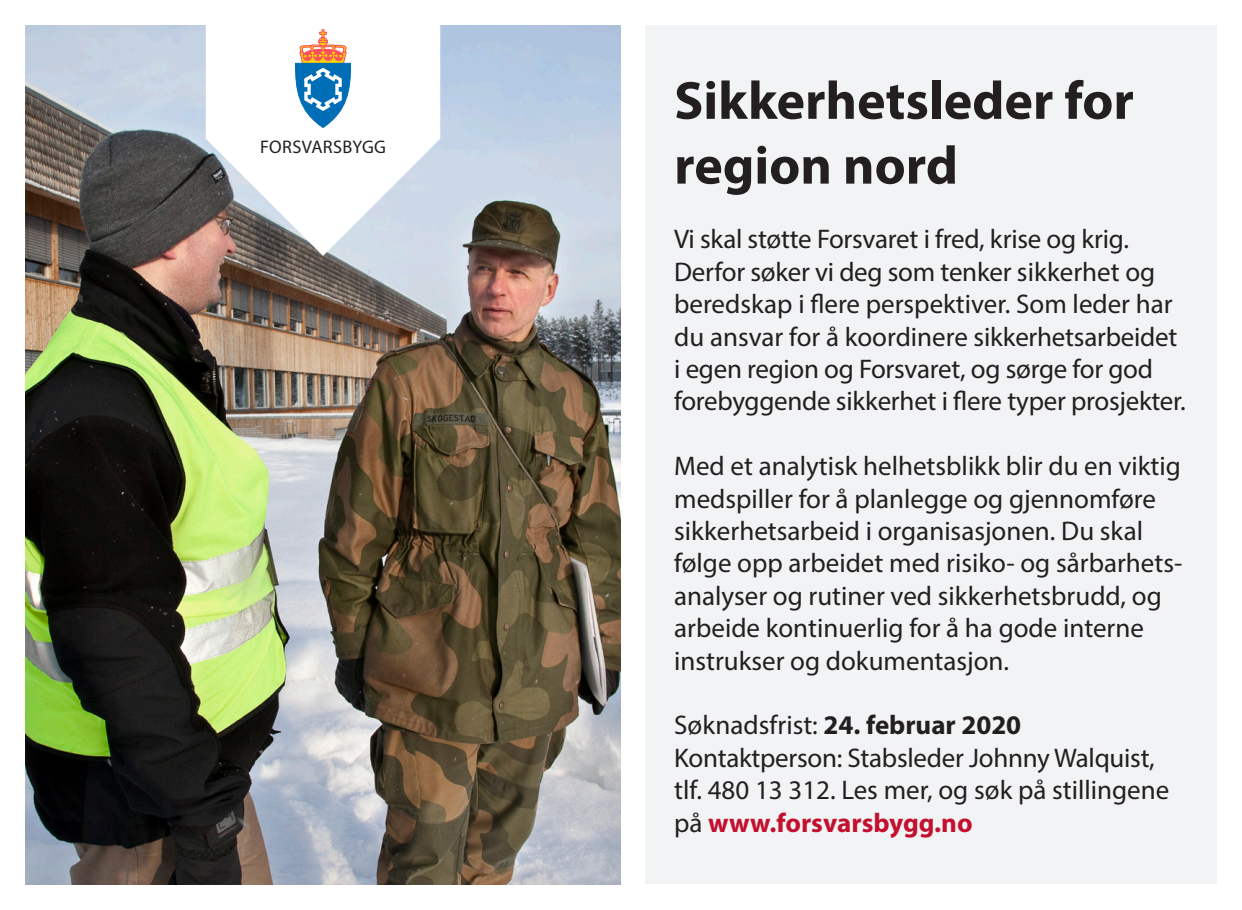
<style>
.page{position:relative;width:1242px;height:910px;background:#fff}
.page>*{position:absolute;margin:0;border:0;box-sizing:border-box;transform-origin:0 0}
.t1{font:700 54px/64.8px "Myriad Pro";color:#231f20}
.t2{font:27px/32.4px "Myriad Pro";color:#231f20}
.t3{font:700 27px "Myriad Pro";color:#231f20}
.t4{font:18.3px "Myriad Pro";letter-spacing:.02em;color:#231f20}
.s1{font-weight:400}
.s2{font-weight:700;color:#c3102f}
</style>
<div class="page">
<div style="left:645px;top:26px;width:571px;height:858px;background:#f2f3f4"></div>
<img style="left:26px;top:26px;width:594px;height:858px">
<svg style="left:206px;top:26px;width:234px;height:230px"></svg>
<svg style="left:295px;top:30px;width:56px;height:98px"></svg>
<p class="t4" style="left:260px;top:135px;width:127px">FORSVARSBYGG</p>
<p class="t1" style="left:674px;top:66px;width:461px">Sikkerhetsleder for region nord</p>
<p class="t2" style="left:674px;top:223px;width:456px">Vi skal støtte Forsvaret i fred, krise og krig.</p>
<p class="t2" style="left:674px;top:255px;width:513px">Derfor søker vi deg som tenker sikkerhet og beredskap i flere perspektiver. Som leder har du ansvar for å koordinere sikkerhetsarbeidet i egen region og Forsvaret, og sørge for god forebyggende sikkerhet i flere typer prosjekter.</p>
<p class="t2" style="left:674px;top:450px;width:510px">Med et analytisk helhetsblikk blir du en viktig medspiller for å planlegge og gjennomføre sikkerhetsarbeid i organisasjonen. Du skal følge opp arbeidet med risiko- og sårbarhets-</p>
<p class="t2" style="left:674px;top:579px;width:489px">analyser og rutiner ved sikkerhetsbrudd, og arbeide kontinuerlig for å ha gode interne instrukser og dokumentasjon.</p>
<p class="t3" style="left:674px;top:708px;width:349px"><span class="s1">Søknadsfrist:</span> 24. februar 2020</p>
<p class="t2" style="left:674px;top:741px;width:482px">Kontaktperson: Stabsleder Johnny Walquist,</p>
<p class="t2" style="left:674px;top:774px;width:497px">tlf. 480 13 312. Les mer, og søk på stillingene på <span class="s2">www.forsvarsbygg.no</span></p>
</div>
